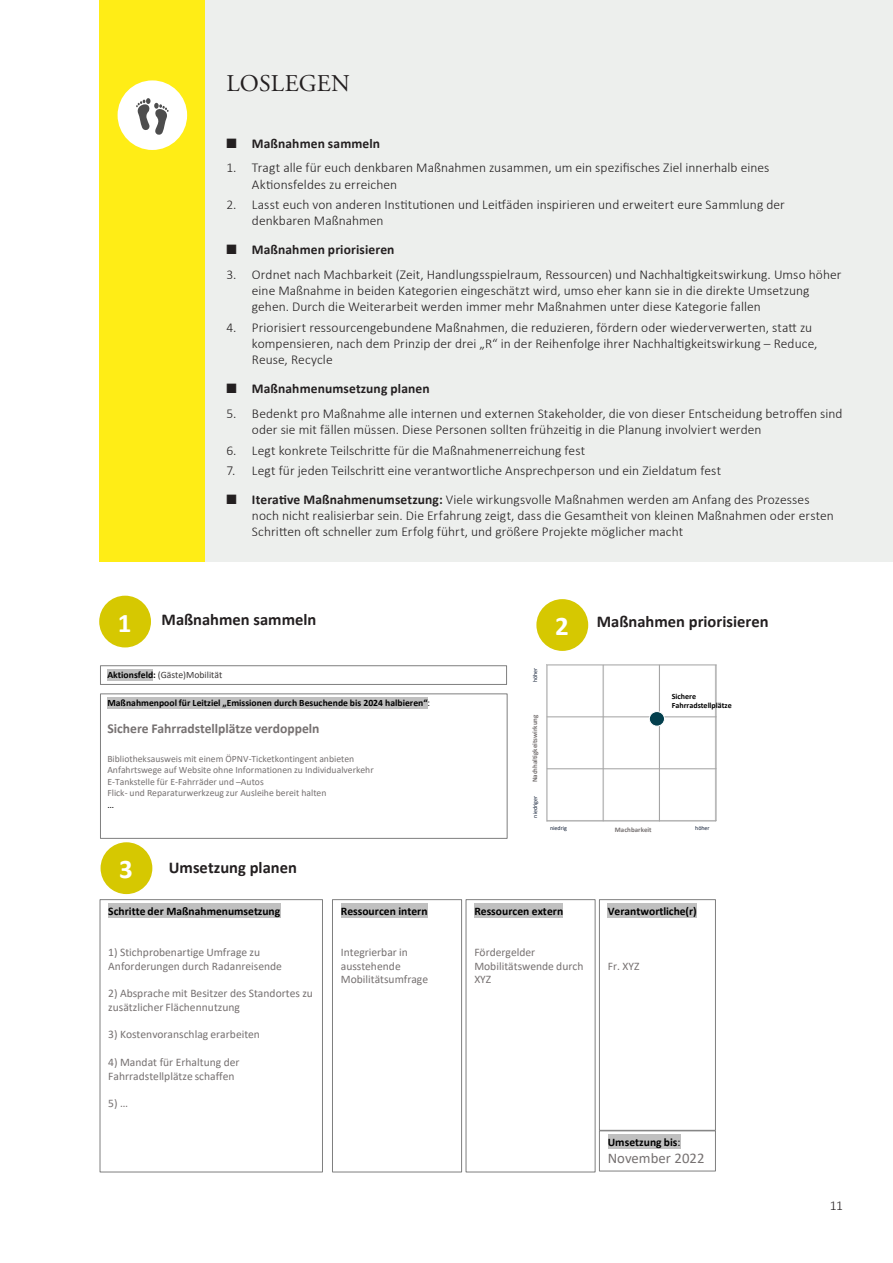
<style>
.page{position:relative;width:893px;height:1263px;background:#fff}
.page>*{position:absolute;margin:0;border:0;box-sizing:border-box;transform-origin:0 0}
._15_Marginalien{font:700 27px "Calibri";color:#fff}
._15_Marginalien-2{font:24px "Adobe Garamond Pro";letter-spacing:.005em;color:#231f20}
._15_Überschrift_Zwei{font:700 16.5px "Calibri";color:#231f20}
.t1{font:14.7px "Calibri";color:#767171}
.t2{font:700 13.65px "Calibri";color:#767171}
.t3{font:300 13.5px/16.2px "Calibri";letter-spacing:.005em;color:#231f20}
.t4{font:700 13.5px "Calibri";letter-spacing:.01em;color:#231f20}
.t5{font:11.55px/13.8px "Calibri";color:#767171}
.t6{font:700 11.55px "Calibri";letter-spacing:.005em;color:#000}
.t7{font:9.6px/11.6px "Calibri";color:#767171}
.t8{font:700 9.6px "Calibri";letter-spacing:.005em;color:#000}
.t9{font:9.6px "Calibri";color:#3b3838}
.t10{font:700 7.95px/9.6px "Calibri";color:#000}
.t11{font:700 6.9px "Calibri";letter-spacing:-.005em;color:#767171}
.t12{font:6px "Calibri";letter-spacing:-.005em;color:#111e35}
.s1{font-weight:700}
.s2{font-weight:700;color:#000}
.s3{font-weight:400}
.s4{color:#000}
</style>
<div class="page">
<div style="left:204px;top:0;width:689px;height:562px;background:#edefed"></div>
<div style="left:99px;top:0;width:106px;height:562px;background:#ffed16"></div>
<div style="left:99px;top:596px;width:52px;height:51px;background:#d6c801;border-radius:50%"></div>
<div style="left:100px;top:693px;width:407px;height:146px;border:1px solid #7f7f7f"></div>
<div style="left:107px;top:697px;width:321px;height:12px;background:#c0c0c0"></div>
<div style="left:100px;top:665px;width:407px;height:20px;border:1px solid #7f7f7f"></div>
<div style="left:107px;top:669px;width:46px;height:12px;background:#c0c0c0"></div>
<img style="left:546px;top:665px;width:170px;height:156px">
<div style="left:649px;top:711px;width:15px;height:15px;background:#033f4d;border-radius:50%"></div>
<div style="left:649px;top:711px;width:16px;height:15px;border:1px solid #fff;border-radius:50%"></div>
<div style="left:536px;top:599px;width:52px;height:52px;background:#d6c801;border-radius:50%"></div>
<div style="left:100px;top:899px;width:223px;height:273px;border:1px solid #7f7f7f"></div>
<div style="left:108px;top:903px;width:172px;height:14px;background:#c0c0c0"></div>
<div style="left:332px;top:899px;width:130px;height:273px;border:1px solid #7f7f7f"></div>
<div style="left:341px;top:903px;width:87px;height:14px;background:#c0c0c0"></div>
<div style="left:599px;top:899px;width:117px;height:232px;border:1px solid #7f7f7f"></div>
<div style="left:608px;top:903px;width:89px;height:14px;background:#c0c0c0"></div>
<div style="left:466px;top:899px;width:130px;height:273px;border:1px solid #7f7f7f"></div>
<div style="left:474px;top:903px;width:89px;height:14px;background:#c0c0c0"></div>
<div style="left:599px;top:1130px;width:117px;height:41px;border:1px solid #7f7f7f"></div>
<div style="left:608px;top:1135px;width:70px;height:14px;background:#c0c0c0"></div>
<hr style="left:678px;top:1135px;width:3px;height:14px;background:#c0c0c0">
<div style="left:101px;top:842px;width:51px;height:52px;background:#d6c801;border-radius:50%"></div>
<div style="left:118px;top:80px;width:69px;height:70px;background:#fff;border-radius:50%"></div>
<svg style="left:136px;top:98px;width:33px;height:37px"></svg>
<p class="_15_Marginalien-2" style="left:226px;top:69px;width:125px">LOSLEGEN</p>
<p class="_15_Marginalien" style="left:118px;top:604px;width:15px">1</p>
<p class="t4" style="left:226px;top:134px;width:155px">■ Maßnahmen sammeln</p>
<p class="t3" style="left:252px;top:160px;width:519px;text-indent:-26px">1. Tragt alle für euch denkbaren Maßnahmen zusammen, um ein spezifisches Ziel innerhalb eines<br>Aktionsfeldes zu erreichen</p>
<p class="t3" style="left:252px;top:196px;width:534px;text-indent:-26px">2. Lasst euch von anderen Institutionen und Leitfäden inspirieren und erweitert eure Sammlung der denkbaren Maßnahmen</p>
<p class="t4" style="left:226px;top:240px;width:170px">■ Maßnahmen priorisieren</p>
<p class="t3" style="left:252px;top:266px;width:591px;text-indent:-26px">3. Ordnet nach Machbarkeit (Zeit, Handlungsspielraum, Ressourcen) und Nachhaltigkeitswirkung. Umso höher eine Maßnahme in beiden Kategorien eingeschätzt wird, umso eher kann sie in die direkte Umsetzung gehen. Durch die Weiterarbeit werden immer mehr Maßnahmen unter diese Kategorie fallen</p>
<p class="t3" style="left:252px;top:319px;width:567px;text-indent:-26px">4. Priorisiert ressourcengebundene Maßnahmen, die reduzieren, fördern oder wiederverwerten, statt zu kompensieren, nach dem Prinzip der drei „R“ in der Reihenfolge ihrer Nachhaltigkeitswirkung – Reduce,<br>Reuse, Recycle</p>
<p class="t4" style="left:226px;top:379px;width:205px">■ Maßnahmenumsetzung planen</p>
<p class="t3" style="left:252px;top:405px;width:592px;text-indent:-26px">5. Bedenkt pro Maßnahme alle internen und externen Stakeholder, die von dieser Entscheidung betroffen sind oder sie mit fällen müssen. Diese Personen sollten frühzeitig in die Planung involviert werden</p>
<p class="t3" style="left:226px;top:442px;width:360px">6. Legt konkrete Teilschritte für die Maßnahmenerreichung fest</p>
<p class="t3" style="left:226px;top:462px;width:496px">7. Legt für jeden Teilschritt eine verantwortliche Ansprechperson und ein Zieldatum fest</p>
<p class="t3" style="left:252px;top:491px;width:583px;text-indent:-26px">■ <span class="s1">Iterative Maßnahmenumsetzung:</span> Viele wirkungsvolle Maßnahmen werden am Anfang des Prozesses noch nicht realisierbar sein. Die Erfahrung zeigt, dass die Gesamtheit von kleinen Maßnahmen oder ersten<br>Schritten oft schneller zum Erfolg führt, und größere Projekte möglicher macht</p>
<p class="_15_Überschrift_Zwei" style="left:162px;top:608px;width:156px">Maßnahmen sammeln</p>
<p class="_15_Überschrift_Zwei" style="left:597px;top:610px;width:173px">Maßnahmen priorisieren</p>
<p class="_15_Marginalien" style="left:555px;top:607px;width:15px">2</p>
<p class="t9" style="left:107px;top:668px;width:116px"><span class="s2">Aktionsfeld:</span> (Gäste)Mobilität</p>
<p class="t8" style="left:107px;top:696px;width:324px">Maßnahmenpool für Leitziel „Emissionen durch Besuchende bis 2024 halbieren“<span class="s3">:</span></p>
<p class="t2" style="left:107px;top:719px;width:214px">Sichere Fahrradstellplätze verdoppeln</p>
<p class="t7" style="left:107px;top:753px;width:268px">Bibliotheksausweis mit einem ÖPNV-Ticketkontingent anbieten Anfahrtswege auf Website ohne Informationen zu Individualverkehr E-Tankstelle für E-Fahrräder und –Autos<br>Flick- und Reparaturwerkzeug zur Ausleihe bereit halten<br><span class="s4">…</span></p>
<p class="_15_Marginalien" style="left:119px;top:850px;width:15px">3</p>
<p class="_15_Überschrift_Zwei" style="left:169px;top:856px;width:130px">Umsetzung planen</p>
<p class="t6" style="left:108px;top:902px;width:174px">Schritte der Maßnahmenumsetzung</p>
<p class="t5" style="left:108px;top:945px;width:175px">1) Stichprobenartige Umfrage zu<br>Anforderungen durch Radanreisende</p>
<p class="t5" style="left:108px;top:986px;width:206px">2) Absprache mit Besitzer des Standortes zu zusätzlicher Flächennutzung</p>
<p class="t5" style="left:108px;top:1027px;width:153px">3) Kostenvoranschlag erarbeiten</p>
<p class="t5" style="left:108px;top:1055px;width:133px">4) Mandat für Erhaltung der<br>Fahrradstellplätze schaffen</p>
<p class="t5" style="left:108px;top:1096px;width:21px">5) …</p>
<p class="t6" style="left:341px;top:902px;width:88px">Ressourcen intern</p>
<p class="t5" style="left:341px;top:945px;width:89px">Integrierbar in ausstehende<br>Mobilitätsumfrage</p>
<p class="t12" style="left:531px;top:682px;width:16px;rotate:-90deg">höher</p>
<p class="t11" style="left:530px;top:782px;width:69px;rotate:-90deg">Nachhaltigkeitswirkung</p>
<p class="t12" style="left:531px;top:817px;width:23px;rotate:-90deg">niedriger</p>
<p class="t12" style="left:550px;top:824px;width:18px">niedrig</p>
<p class="t10" style="left:672px;top:691px;width:62px">Sichere<br>Fahrradstellplätze</p>
<p class="t11" style="left:615px;top:825px;width:38px">Machbarkeit</p>
<p class="t12" style="left:695px;top:824px;width:16px">höher</p>
<p class="t6" style="left:474px;top:902px;width:90px">Ressourcen extern</p>
<p class="t5" style="left:474px;top:945px;width:111px">Fördergelder<br>Mobilitätswende durch<br>XYZ</p>
<p class="t6" style="left:608px;top:902px;width:91px">Verantwortliche(r)</p>
<p class="t5" style="left:608px;top:958px;width:33px">Fr. XYZ</p>
<p class="t6" style="left:608px;top:1134px;width:74px">Umsetzung bis<span class="s3">:</span></p>
<p class="t1" style="left:608px;top:1147px;width:98px">November 2022</p>
<p class="t3" style="left:830px;top:1198px;width:15px">11</p>
</div>
